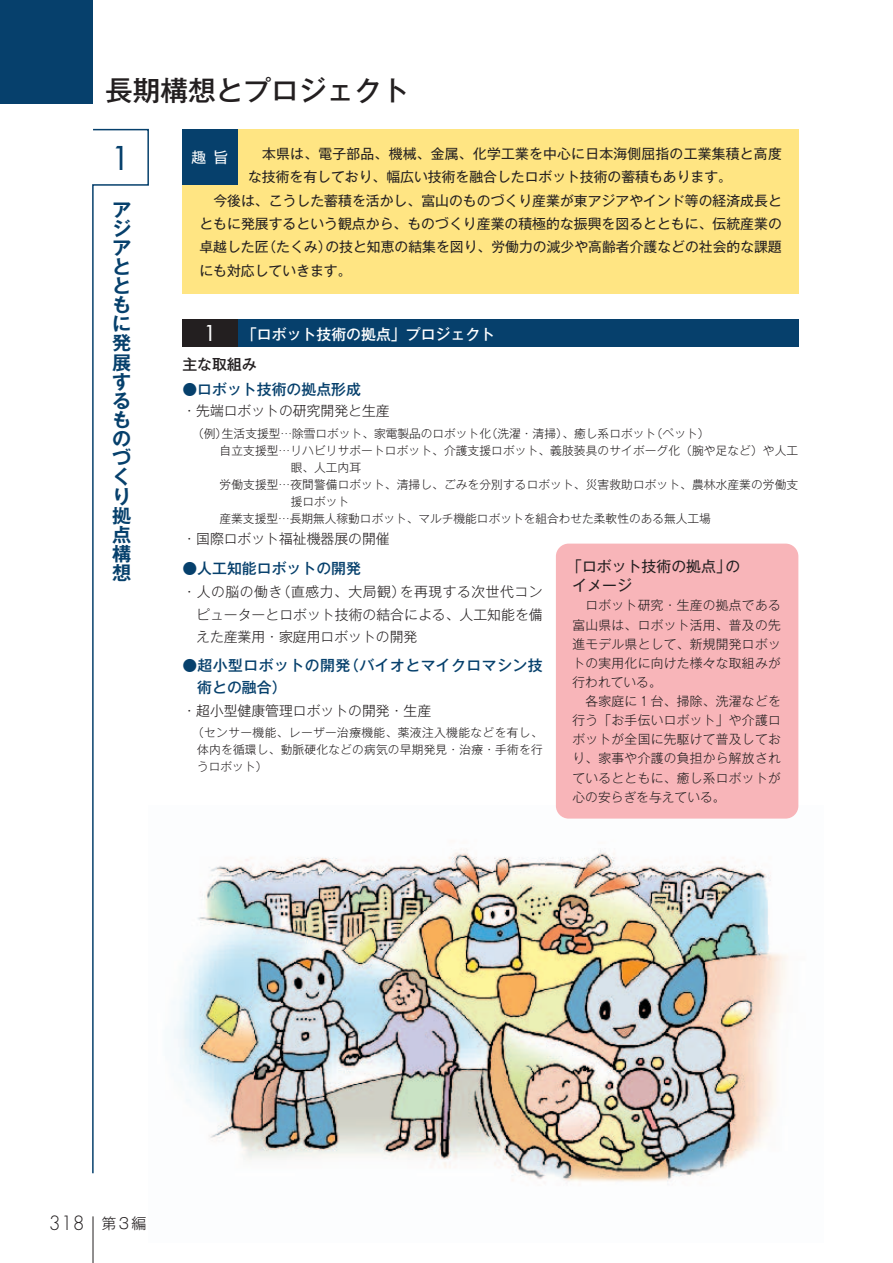
<style>
.page{position:relative;width:893px;height:1263px;background:#fff}
.page>*{position:absolute;margin:0;border:0;box-sizing:border-box;transform-origin:0 0}
.t1{font:31.95px "Futura";color:#06406c}
.t2{font:500 27.6px "Gothic MB101";color:#231f20}
.t3{font:21.3px "Futura";color:#fff}
.t4{font:19.2px/19.2px "Gothic MB101 De B";color:#06406c;text-align:justify}
.t5{font:300 19.2px "Futura";color:#231f20}
.t6{font:500 14.85px/21.3px "Gothic MB101";letter-spacing:.03em;color:#06406c}
.t7{font:500 14.85px "Gothic MB101";color:#06406c}
.t8{font:500 14.85px "Gothic MB101";color:#fff}
.t9{font:14.85px/19.2px "Gothic MB101";color:#231f20}
.t10{font:500 14.85px "Gothic MB101";color:#231f20}
.t11{font:14.85px "Gothic MB101";color:#fff}
.t12{font:13.8px "Gothic MB101";letter-spacing:.005em;color:#231f20}
.t13{font:13.8px/23.4px "Gothic MB101 Lig 83 pv RKSJ H";color:#231f20;text-align:right}
.t14{font:12.75px/19.2px "Gothic MB101 Lig 83 pv RKSJ H";letter-spacing:.02em;color:#231f20;text-align:justify}
.t15{font:11.7px/17px "Gothic MB101 Lig 83 pv RKSJ H";letter-spacing:.01em;color:#231f20;text-align:justify}
.s1{font-family:"Gothic MB101 Lig 83 pv RKSJ H";font-weight:400;font-size:14.85px}
</style>
<div class="page">
<div style="left:0;top:0;width:93px;height:104px;background:#06406c"></div>
<img style="left:173px;top:805px;width:626px;height:378px">
<div style="left:182px;top:320px;width:617px;height:27px;background:#06406c"></div>
<div style="left:182px;top:320px;width:55px;height:27px;background:#231f20"></div>
<div style="left:182px;top:130px;width:617px;height:164px;background:#ffe583"></div>
<div style="left:556px;top:544px;width:242px;height:275px;background:#f8b5b9;border-radius:13px"></div>
<svg style="left:92px;top:128px;width:57px;height:1046px"></svg>
<hr style="left:93px;top:1216px;width:1px;height:47px;background:#231f20">
<div style="left:182px;top:130px;width:55px;height:55px;background:#06406c"></div>
<h2 class="t2" style="left:105px;top:71px;width:306px">長期構想とプロジェクト</h2>
<h1 class="t1" style="left:111px;top:136px;width:21px">1</h1>
<p class="t11" style="left:191px;top:147px;width:38px">趣旨</p>
<p class="t12" style="left:262px;top:144px;width:521px">本県は、電子部品、機械、金属、化学工業を中心に日本海側屈指の工業集積と高度</p>
<p class="t12" style="left:248px;top:167px;width:485px">な技術を有しており、幅広い技術を融合したロボット技術の蓄積もあります。</p>
<p class="t12" style="left:213px;top:191px;width:570px">今後は、こうした蓄積を活かし、富山のものづくり産業が東アジアやインド等の経済成長と</p>
<p class="t12" style="left:199px;top:214px;width:584px">ともに発展するという観点から、ものづくり産業の積極的な振興を図るとともに、伝統産業の</p>
<p class="t12" style="left:199px;top:238px;width:584px">卓越した匠（たくみ）の技と知恵の結集を図り、労働力の減少や高齢者介護などの社会的な課題</p>
<p class="t12" style="left:199px;top:261px;width:154px">にも対応していきます。</p>
<h3 class="t4" style="left:112px;top:198px;width:21px">アジアとともに発展するものづくり拠点構想</h3>
<h3 class="t3" style="left:203px;top:319px;width:15px">1</h3>
<p class="t8" style="left:242px;top:324px;width:254px">「ロボット技術の拠点」プロジェクト</p>
<p class="t10" style="left:182px;top:354px;width:76px">主な取組み</p>
<p class="t7" style="left:182px;top:379px;width:180px">●ロボット技術の拠点形成</p>
<p class="t13" style="left:182px;top:398px;width:209px">・先端ロボットの研究開発と生産</p>
<p class="t15" style="left:192px;top:424px;width:519px">（例）生活支援型…除雪ロボット、家電製品のロボット化（洗濯・清掃）、癒し系ロボット（ペット）</p>
<p class="t15" style="left:219px;top:441px;width:580px">自立支援型…リハビリサポートロボット、介護支援ロボット、義肢装具のサイボーグ化（腕や足など）や人工</p>
<p class="t15" style="left:291px;top:458px;width:72px">眼、人工内耳</p>
<p class="t15" style="left:219px;top:475px;width:580px">労働支援型…夜間警備ロボット、清掃し、ごみを分別するロボット、災害救助ロボット、農林水産業の労働支</p>
<p class="t15" style="left:291px;top:492px;width:60px">援ロボット</p>
<p class="t15" style="left:219px;top:509px;width:493px">産業支援型…長期無人稼動ロボット、マルチ機能ロボットを組合わせた柔軟性のある無人工場</p>
<p class="t13" style="left:182px;top:526px;width:209px">・国際ロボット福祉機器展の開催</p>
<p class="t7" style="left:182px;top:558px;width:180px">●人工知能ロボットの開発</p>
<p class="t13" style="left:182px;top:579px;width:362px">・人の脳の働き（直感力、大局観）を再現する次世代コンピューターとロボット技術の結合による、人工知能を備</p>
<p class="t13" style="left:196px;top:624px;width:223px">えた産業用・家庭用ロボットの開発</p>
<p class="t6" style="left:197px;top:654px;width:347px;text-indent:-15px">●超小型ロボットの開発（バイオとマイクロマシン技術との融合）</p>
<p class="t13" style="left:182px;top:698px;width:250px">・超小型健康管理ロボットの開発・生産</p>
<p class="t15" style="left:197px;top:723px;width:347px;text-indent:-5px">（センサー機能、レーザー治療機能、薬液注入機能などを有し、体内を循環し、動脈硬化などの病気の早期発見・治療・手術を行うロボット）</p>
<p class="t9" style="left:572px;top:556px;width:169px;text-indent:-5px">「ロボット技術の拠点」のイメージ</p>
<p class="t14" style="left:572px;top:595px;width:210px;text-indent:13px">ロボット研究・生産の拠点である富山県は、ロボット活用、普及の先進モデル県として、新規開発ロボットの実用化に向けた様々な取組みが行われている。</p>
<p class="t14" style="left:572px;top:691px;width:210px;text-indent:13px">各家庭に１台、掃除、洗濯などを行う「お手伝いロボット」や介護ロボットが全国に先駆けて普及しており、家事や介護の負担から解放されているとともに、癒し系ロボットが心の安らぎを与えている。</p>
<h3 class="t5" style="left:49px;top:1211px;width:99px">318 <span class="s1">第3編</span></h3>
</div>
